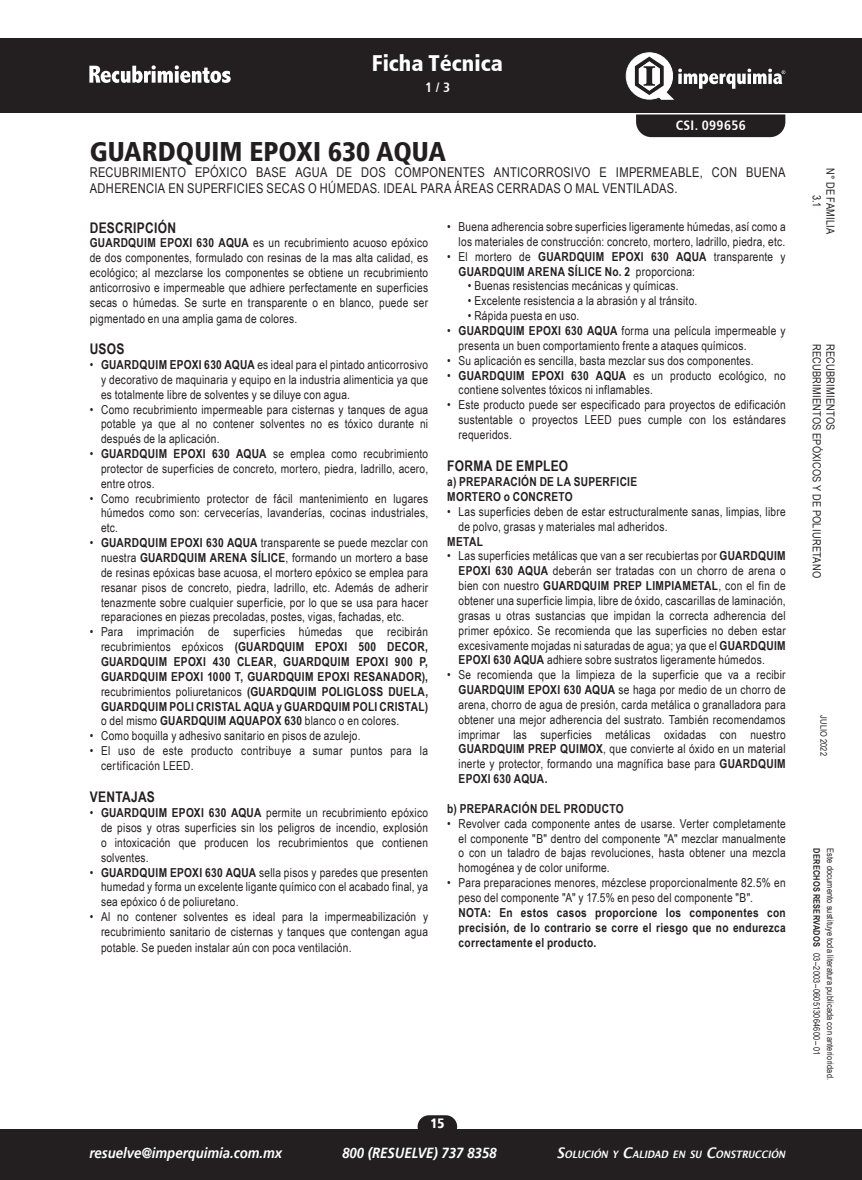
<style>
.page{position:relative;width:862px;height:1180px;background:#fff}
.page>*{position:absolute;margin:0;border:0;box-sizing:border-box;transform-origin:0 0}
.t1{font:900 condensed 27px "Frutiger 77";color:#231f20}
.t2{font:900 condensed 22.5px "Frutiger 77";color:#fff}
.t3{font:italic 700 14.62px "Frutiger 66";color:#fff;scale:.9 1}
.Sub_bold{font:700 14.62px "Arial Narrow";letter-spacing:.02em;color:#231f20}
.TXT{font:13.5px/16.2px "Arial Narrow";letter-spacing:.025em;color:#231f20}
.Sub_bold-2{font:700 condensed 13.5px "Frutiger 67";letter-spacing:.025em;color:#fff}
.t4{font:900 condensed 13.5px "Frutiger 77";color:#fff}
.Tabs{font:12.38px/14.8px "Arial Narrow";letter-spacing:.02em;color:#231f20;text-align:justify}
.Tabs-2{font:700 12.38px/14.8px "Arial Narrow";letter-spacing:.025em;color:#231f20;text-align:justify}
.TXT-2{font:12.38px/14.8px "Arial Narrow";letter-spacing:.02em;color:#231f20;text-align:justify}
.TXT-3{font:700 12.38px "Arial Narrow";letter-spacing:.025em;color:#231f20}
.Sub_bold-3{font:700 12.38px "Arial Narrow";letter-spacing:.025em;color:#231f20}
.t5{font:11.25px/13.5px "Arial Narrow";letter-spacing:.025em;color:#231f20;text-align:center}
.t6{font:italic 10.35px "Lucida Becker Sans Demi";color:#fff;scale:.9 1}
.TXT-4{font:9px/13.5px "Arial Narrow";letter-spacing:.02em;color:#231f20}
.t7{font:700 9px "Arial Narrow";letter-spacing:.025em;color:#231f20}
.s1{font-weight:700}
.s2{font-weight:400}
.s3{font-size:14.62px}
</style>
<div class="page">
<div style="left:0;top:38px;width:861px;height:75px;background:#231f20"></div>
<div style="left:0;top:1129px;width:861px;height:51px;background:#231f20"></div>
<div style="left:417px;top:1115px;width:40px;height:23px;background:#231f20;border-radius:11px"></div>
<svg style="left:625px;top:52px;width:159px;height:48px"></svg>
<svg style="left:89px;top:65px;width:142px;height:18px"></svg>
<svg style="left:636px;top:114px;width:148px;height:23px;background:#2c292a"></svg>
<h2 class="t2" style="left:371px;top:50px;width:132px">Ficha Técnica</h2>
<p class="Sub_bold-2" style="left:425px;top:80px;width:26px">1 / 3</p>
<p class="Sub_bold-2" style="left:675px;top:117px;width:71px">CSI. 099656</p>
<p class="t1" style="left:90px;top:135px;width:357px">GUARDQUIM EPOXI 630 AQUA</p>
<p class="TXT" style="left:90px;top:164px;width:697px">RECUBRIMIENTO EPÓXICO BASE AGUA DE DOS COMPONENTES ANTICORROSIVO E IMPERMEABLE, CON BUENA<br>ADHERENCIA EN SUPERFICIES SECAS O HÚMEDAS. IDEAL PARA ÁREAS CERRADAS O MAL VENTILADAS.</p>
<p class="Sub_bold" style="left:90px;top:216px;width:88px">DESCRIPCIÓN</p>
<p class="TXT-2" style="left:90px;top:235px;width:340px"><span class="s1">GUARDQUIM EPOXI 630 AQUA</span> es un recubrimiento acuoso epóxico de dos componentes, formulado con resinas de la mas alta calidad, es ecológico; al mezclarse los componentes se obtiene un recubrimiento anticorrosivo e impermeable que adhiere perfectamente en superficies secas o húmedas. Se surte en transparente o en blanco, puede ser</p>
<p class="TXT-2" style="left:90px;top:311px;width:209px">pigmentado en una amplia gama de colores.</p>
<p class="Sub_bold" style="left:90px;top:338px;width:36px">USOS</p>
<p class="Tabs" style="left:101px;top:357px;width:328px;text-indent:-11px">• <span class="s1">GUARDQUIM EPOXI 630 AQUA</span> es ideal para el pintado anticorrosivo y decorativo de maquinaria y equipo en la industria alimenticia ya que es totalmente libre de solventes y se diluye con agua.</p>
<p class="Tabs" style="left:101px;top:401px;width:328px;text-indent:-11px">• Como recubrimiento impermeable para cisternas y tanques de agua potable ya que al no contener solventes no es tóxico durante ni después de la aplicación.</p>
<p class="Tabs" style="left:101px;top:446px;width:328px;text-indent:-11px">• <span class="s1">GUARDQUIM EPOXI 630 AQUA</span> se emplea como recubrimiento protector de superficies de concreto, mortero, piedra, ladrillo, acero, entre otros.</p>
<p class="Tabs" style="left:101px;top:490px;width:328px;text-indent:-11px">• Como recubrimiento protector de fácil mantenimiento en lugares húmedos como son: cervecerías, lavanderías, cocinas industriales, etc.</p>
<p class="Tabs" style="left:101px;top:535px;width:328px;text-indent:-11px">• <span class="s1">GUARDQUIM EPOXI 630 AQUA</span> transparente se puede mezclar con nuestra <span class="s1">GUARDQUIM ARENA SÍLICE</span>, formando un mortero a base de resinas epóxicas base acuosa, el mortero epóxico se emplea para resanar pisos de concreto, piedra, ladrillo, etc. Además de adherir tenazmente sobre cualquier superficie, por lo que se usa para hacer reparaciones en piezas precoladas, postes, vigas, fachadas, etc.</p>
<p class="Tabs-2" style="left:101px;top:624px;width:328px;text-indent:-11px"><span class="s2">• Para imprimación de superficies húmedas que recibirán recubrimientos epóxicos</span> (GUARDQUIM EPOXI 500 DECOR, GUARDQUIM EPOXI 430 CLEAR, GUARDQUIM EPOXI 900 P, GUARDQUIM EPOXI 1000 T, GUARDQUIM EPOXI RESANADOR), <span class="s2">recubrimientos poliuretanicos</span> (GUARDQUIM POLIGLOSS DUELA, GUARDQUIM POLI CRISTAL AQUA y GUARDQUIM POLI CRISTAL) <span class="s2">o del mismo</span> GUARDQUIM AQUAPOX 630 <span class="s2">blanco o en colores.</span></p>
<p class="Tabs" style="left:90px;top:728px;width:272px">• Como boquilla y adhesivo sanitario en pisos de azulejo.</p>
<p class="Tabs" style="left:101px;top:743px;width:328px;text-indent:-11px">• El uso de este producto contribuye a sumar puntos para la certificación LEED.</p>
<p class="Sub_bold" style="left:90px;top:786px;width:67px">VENTAJAS</p>
<p class="Tabs" style="left:101px;top:805px;width:328px;text-indent:-11px">• <span class="s1">GUARDQUIM EPOXI 630 AQUA</span> permite un recubrimiento epóxico de pisos y otras superficies sin los peligros de incendio, explosión o intoxicación que producen los recubrimientos que contienen solventes.</p>
<p class="Tabs" style="left:101px;top:864px;width:328px;text-indent:-11px">• <span class="s1">GUARDQUIM EPOXI 630 AQUA</span> sella pisos y paredes que presenten humedad y forma un excelente ligante químico con el acabado final, ya sea epóxico ó de poliuretano.</p>
<p class="Tabs" style="left:90px;top:909px;width:340px;text-align:right">• Al no contener solventes es ideal para la impermeabilización y recubrimiento sanitario de cisternas y tanques que contengan agua</p>
<p class="Tabs" style="left:101px;top:940px;width:252px">potable. Se pueden instalar aún con poca ventilación.</p>
<p class="Tabs" style="left:447px;top:219px;width:339px;text-align:right">• Buena adherencia sobre superficies ligeramente húmedas, así como a los materiales de construcción: concreto, mortero, ladrillo, piedra, etc.</p>
<p class="Tabs-2" style="left:458px;top:248px;width:328px;text-indent:-11px"><span class="s2">• El mortero de</span> GUARDQUIM EPOXI 630 AQUA <span class="s2">transparente y<br></span>GUARDQUIM ARENA SÍLICE No. 2 <span class="s2">proporciona:</span></p>
<p class="Tabs" style="left:467px;top:278px;width:212px">• Buenas resistencias mecánicas y químicas.</p>
<p class="Tabs" style="left:467px;top:293px;width:230px">• Excelente resistencia a la abrasión y al tránsito.</p>
<p class="Tabs" style="left:467px;top:308px;width:113px">• Rápida puesta en uso.</p>
<p class="Tabs" style="left:458px;top:323px;width:328px;text-indent:-11px">• <span class="s1">GUARDQUIM EPOXI 630 AQUA</span> forma una película impermeable y presenta un buen comportamiento frente a ataques químicos.</p>
<p class="Tabs" style="left:447px;top:352px;width:307px">• Su aplicación es sencilla, basta mezclar sus dos componentes.</p>
<p class="Tabs" style="left:458px;top:367px;width:328px;text-indent:-11px">• <span class="s1">GUARDQUIM EPOXI 630 AQUA</span> es un producto ecológico, no contiene solventes tóxicos ni inflamables.</p>
<p class="Tabs" style="left:458px;top:397px;width:328px;text-indent:-11px">• Este producto puede ser especificado para proyectos de edificación sustentable o proyectos LEED pues cumple con los estándares requeridos.</p>
<p class="Sub_bold" style="left:447px;top:455px;width:122px">FORMA DE EMPLEO</p>
<p class="Sub_bold-3" style="left:447px;top:472px;width:191px">a) PREPARACIÓN DE LA SUPERFICIE</p>
<p class="TXT-3" style="left:447px;top:487px;width:127px">MORTERO o CONCRETO</p>
<p class="Tabs" style="left:458px;top:504px;width:328px;text-indent:-11px">• Las superficies deben de estar estructuralmente sanas, limpias, libre de polvo, grasas y materiales mal adheridos.</p>
<p class="TXT-3" style="left:447px;top:532px;width:37px">METAL</p>
<p class="Tabs" style="left:458px;top:548px;width:328px;text-indent:-11px">• Las superficies metálicas que van a ser recubiertas por <span class="s1">GUARDQUIM EPOXI 630 AQUA</span> deberán ser tratadas con un chorro de arena o bien con nuestro <span class="s1">GUARDQUIM PREP LIMPIAMETAL</span>, con el fin de obtener una superficie limpia, libre de óxido, cascarillas de laminación, grasas u otras sustancias que impidan la correcta adherencia del primer epóxico. Se recomienda que las superficies no deben estar excesivamente mojadas ni saturadas de agua; ya que el <span class="s1">GUARDQUIM EPOXI 630 AQUA</span> adhiere sobre sustratos ligeramente húmedos.</p>
<p class="Tabs" style="left:458px;top:667px;width:328px;text-indent:-11px">• Se recomienda que la limpieza de la superficie que va a recibir <span class="s1">GUARDQUIM EPOXI 630 AQUA</span> se haga por medio de un chorro de arena, chorro de agua de presión, carda metálica o granalladora para obtener una mejor adherencia del sustrato. También recomendamos imprimar las superficies metálicas oxidadas con nuestro <span class="s1">GUARDQUIM PREP QUIMOX</span>, que convierte al óxido en un material inerte y protector, formando una magnífica base para <span class="s1">GUARDQUIM EPOXI 630 AQUA.</span></p>
<p class="TXT-3" style="left:447px;top:799px;width:178px">b) PREPARACIÓN DEL PRODUCTO</p>
<p class="Tabs" style="left:458px;top:815px;width:328px;text-indent:-11px">• Revolver cada componente antes de usarse. Verter completamente el componente "B" dentro del componente "A" mezclar manualmente o con un taladro de bajas revoluciones, hasta obtener una mezcla homogénea y de color uniforme.</p>
<p class="Tabs" style="left:458px;top:875px;width:328px;text-indent:-11px">• Para preparaciones menores, mézclese proporcionalmente 82.5% en peso del componente "A" y 17.5% en peso del componente "B".</p>
<p class="Tabs-2" style="left:458px;top:904px;width:328px">NOTA: En estos casos proporcione los componentes con precisión, de lo contrario se corre el riesgo que no endurezca correctamente el producto.</p>
<p class="t4" style="left:430px;top:1115px;width:16px">15</p>
<p class="t3" style="left:89px;top:1144px;width:216px">resuelve@imperquimia.com.mx</p>
<p class="t3" style="left:342px;top:1144px;width:173px">800 (RESUELVE) 737 8358</p>
<p class="t6" style="left:556px;top:1148px;width:255px"><span class="s3">S</span>OLUCIÓN Y <span class="s3">C</span>ALIDAD EN SU <span class="s3">C</span>ONSTRUCCIÓN</p>
<p class="t5" style="left:837px;top:168px;width:68px;rotate:90deg">N° DE FAMILIA<br>3.1</p>
<p class="t5" style="left:823px;top:344px;width:236px;rotate:90deg">RECUBRIMIENTOS EPÓXICOS Y DE POLIURETANO</p>
<p class="t5" style="left:837px;top:344px;width:88px;rotate:90deg">RECUBRIMIENTOS</p>
<p class="TXT-4" style="left:830px;top:715px;width:42px;rotate:90deg">JULIO 2022</p>
<p class="t7" style="left:823px;top:848px;width:100px;rotate:90deg">DERECHOS RESERVADOS</p>
<p class="TXT-4" style="left:836px;top:953px;width:128px;text-indent:-105px;rotate:90deg">Este documento sustituye toda literatura publicada con anterioridad.<br>03–2003–060513064600–01</p>
</div>
